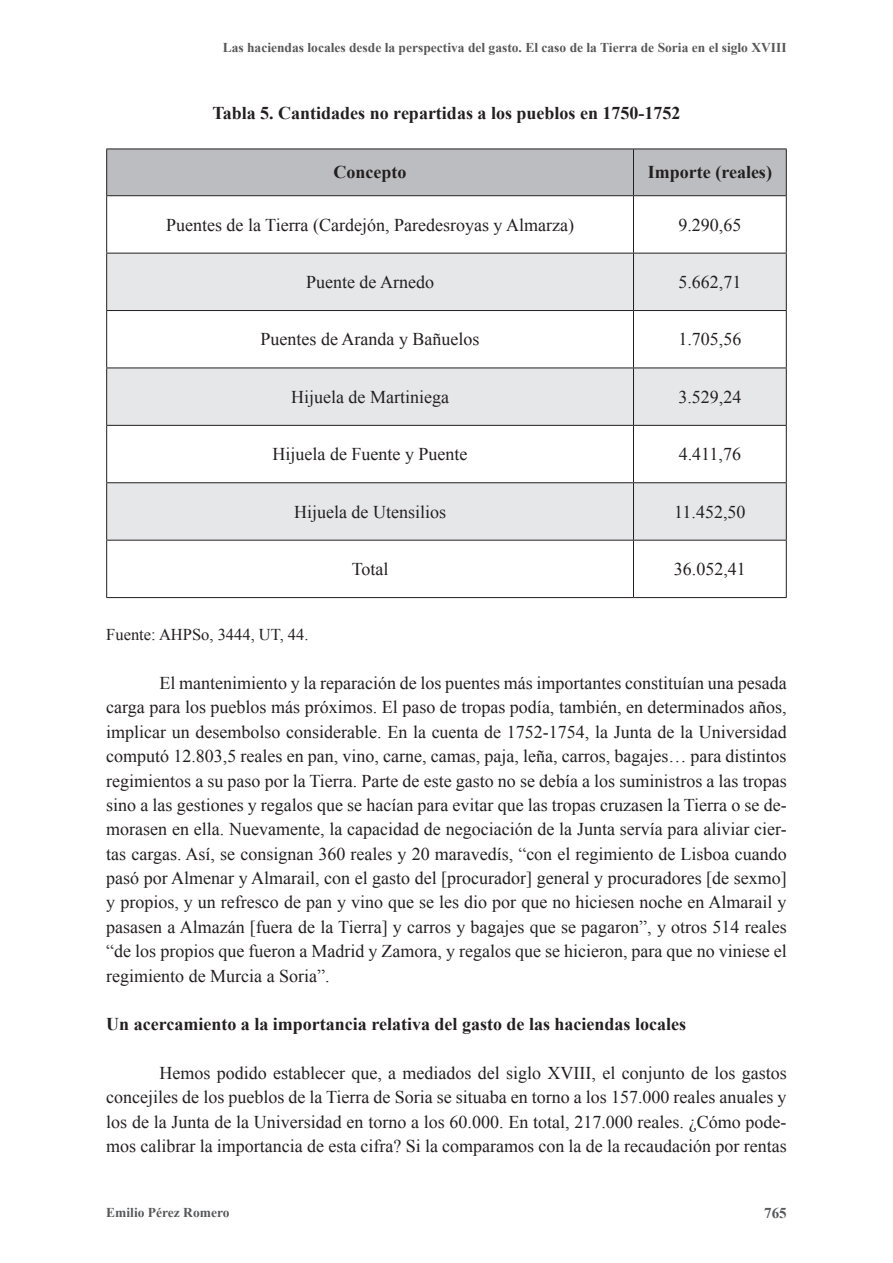
<style>
.page{position:relative;width:893px;height:1263px;background:#fff}
.page>*{position:absolute;margin:0;border:0;box-sizing:border-box;transform-origin:0 0}
.t1{font:18px/24.3px "Times New Roman";color:#231f20;text-align:justify}
.t2{font:700 18px "Times New Roman";color:#231f20}
.t3{font:16.5px "Times New Roman";color:#231f20}
.t4{font:700 15px "Times New Roman";color:#57585a}
.t5{font:700 13.5px "Times New Roman";color:#57585a}
</style>
<div class="page">
<div style="left:107px;top:150px;width:679px;height:45px;background:#bcbdc0"></div>
<svg style="left:107px;top:196px;width:679px;height:401px"></svg>
<svg style="left:107px;top:254px;width:679px;height:286px;fill:#e6e7e9"></svg>
<hr style="left:106px;top:149px;width:527px;height:1px;background:#231f20">
<hr style="left:106px;top:149px;width:1px;height:46px;background:#231f20">
<hr style="left:633px;top:149px;width:154px;height:1px;background:#231f20">
<hr style="left:633px;top:149px;width:1px;height:46px;background:#231f20">
<hr style="left:786px;top:149px;width:1px;height:46px;background:#231f20">
<hr style="left:106px;top:195px;width:527px;height:1px;background:#231f20">
<hr style="left:106px;top:196px;width:1px;height:57px;background:#231f20">
<hr style="left:633px;top:195px;width:154px;height:1px;background:#231f20">
<hr style="left:633px;top:196px;width:1px;height:57px;background:#231f20">
<hr style="left:786px;top:196px;width:1px;height:57px;background:#231f20">
<hr style="left:106px;top:253px;width:527px;height:1px;background:#231f20">
<hr style="left:106px;top:253px;width:1px;height:57px;background:#231f20">
<hr style="left:633px;top:253px;width:154px;height:1px;background:#231f20">
<hr style="left:633px;top:253px;width:1px;height:57px;background:#231f20">
<hr style="left:786px;top:253px;width:1px;height:57px;background:#231f20">
<hr style="left:106px;top:310px;width:527px;height:1px;background:#231f20">
<hr style="left:106px;top:311px;width:1px;height:57px;background:#231f20">
<hr style="left:633px;top:310px;width:154px;height:1px;background:#231f20">
<hr style="left:633px;top:311px;width:1px;height:57px;background:#231f20">
<hr style="left:786px;top:311px;width:1px;height:57px;background:#231f20">
<hr style="left:106px;top:368px;width:527px;height:1px;background:#231f20">
<hr style="left:106px;top:368px;width:1px;height:57px;background:#231f20">
<hr style="left:633px;top:368px;width:154px;height:1px;background:#231f20">
<hr style="left:633px;top:368px;width:1px;height:57px;background:#231f20">
<hr style="left:786px;top:368px;width:1px;height:57px;background:#231f20">
<hr style="left:106px;top:425px;width:527px;height:1px;background:#231f20">
<hr style="left:106px;top:426px;width:1px;height:56px;background:#231f20">
<hr style="left:633px;top:425px;width:154px;height:1px;background:#231f20">
<hr style="left:633px;top:426px;width:1px;height:56px;background:#231f20">
<hr style="left:786px;top:426px;width:1px;height:56px;background:#231f20">
<hr style="left:106px;top:482px;width:527px;height:1px;background:#231f20">
<hr style="left:106px;top:483px;width:1px;height:57px;background:#231f20">
<hr style="left:633px;top:482px;width:154px;height:1px;background:#231f20">
<hr style="left:633px;top:483px;width:1px;height:57px;background:#231f20">
<hr style="left:786px;top:483px;width:1px;height:57px;background:#231f20">
<hr style="left:106px;top:540px;width:527px;height:1px;background:#231f20">
<hr style="left:106px;top:540px;width:1px;height:57px;background:#231f20">
<hr style="left:633px;top:540px;width:154px;height:1px;background:#231f20">
<hr style="left:633px;top:540px;width:1px;height:57px;background:#231f20">
<hr style="left:786px;top:540px;width:1px;height:57px;background:#231f20">
<hr style="left:106px;top:597px;width:527px;height:1px;background:#231f20">
<hr style="left:633px;top:597px;width:154px;height:1px;background:#231f20">
<p class="t5" style="left:223px;top:38px;width:565px">Las haciendas locales desde la perspectiva del gasto. El caso de la Tierra de Soria en el siglo XVIII</p>
<p class="t2" style="left:212px;top:100px;width:470px">Tabla 5. Cantidades no repartidas a los pueblos en 1750-1752</p>
<p class="t2" style="left:334px;top:160px;width:74px">Concepto</p>
<p class="t2" style="left:648px;top:160px;width:126px">Importe (reales)</p>
<p class="t1" style="left:166px;top:212px;width:409px">Puentes de la Tierra (Cardejón, Paredesroyas y Almarza)</p>
<p class="t1" style="left:678px;top:212px;width:64px">9.290,65</p>
<p class="t1" style="left:306px;top:270px;width:129px">Puente de Arnedo</p>
<p class="t1" style="left:678px;top:270px;width:64px">5.662,71</p>
<p class="t1" style="left:261px;top:327px;width:220px">Puentes de Aranda y Bañuelos</p>
<p class="t1" style="left:678px;top:327px;width:64px">1.705,56</p>
<p class="t1" style="left:291px;top:384px;width:159px">Hijuela de Martiniega</p>
<p class="t1" style="left:678px;top:384px;width:64px">3.529,24</p>
<p class="t1" style="left:273px;top:442px;width:196px">Hijuela de Fuente y Puente</p>
<p class="t1" style="left:679px;top:442px;width:64px">4.411,76</p>
<p class="t1" style="left:294px;top:499px;width:153px">Hijuela de Utensilios</p>
<p class="t1" style="left:674px;top:499px;width:73px">11.452,50</p>
<p class="t1" style="left:352px;top:557px;width:38px">Total</p>
<p class="t1" style="left:674px;top:557px;width:73px">36.052,41</p>
<p class="t3" style="left:106px;top:624px;width:204px">Fuente: AHPSo, 3444, UT, 44.</p>
<p class="t1" style="left:106px;top:671px;width:682px;text-indent:53px">El mantenimiento y la reparación de los puentes más importantes constituían una pesada carga para los pueblos más próximos. El paso de tropas podía, también, en determinados años, implicar un desembolso considerable. En la cuenta de 1752-1754, la Junta de la Universidad computó 12.803,5 reales en pan, vino, carne, camas, paja, leña, carros, bagajes… para distintos regimientos a su paso por la Tierra. Parte de este gasto no se debía a los suministros a las tropas sino a las gestiones y regalos que se hacían para evitar que las tropas cruzasen la Tierra o se de&shy;morasen en ella. Nuevamente, la capacidad de negociación de la Junta servía para aliviar cier&shy;tas cargas. Así, se consignan 360 reales y 20 maravedís, “con el regimiento de Lisboa cuando pasó por Almenar y Almarail, con el gasto del [procurador] general y procuradores [de sexmo] y propios, y un refresco de pan y vino que se les dio por que no hiciesen noche en Almarail y pasasen a Almazán [fuera de la Tierra] y carros y bagajes que se pagaron”, y otros 514 reales “de los propios que fueron a Madrid y Zamora, y regalos que se hicieron, para que no viniese el regimiento de Murcia a Soria”.</p>
<p class="t2" style="left:106px;top:1012px;width:581px">Un acercamiento a la importancia relativa del gasto de las haciendas locales</p>
<p class="t1" style="left:106px;top:1061px;width:682px;text-indent:53px">Hemos podido establecer que, a mediados del siglo XVIII, el conjunto de los gastos concejiles de los pueblos de la Tierra de Soria se situaba en torno a los 157.000 reales anuales y los de la Junta de la Universidad en torno a los 60.000. En total, 217.000 reales. ¿Cómo pode&shy;mos calibrar la importancia de esta cifra? Si la comparamos con la de la recaudación por rentas</p>
<p class="t5" style="left:106px;top:1203px;width:125px">Emilio Pérez Romero</p>
<p class="t4" style="left:764px;top:1202px;width:24px">765</p>
</div>
